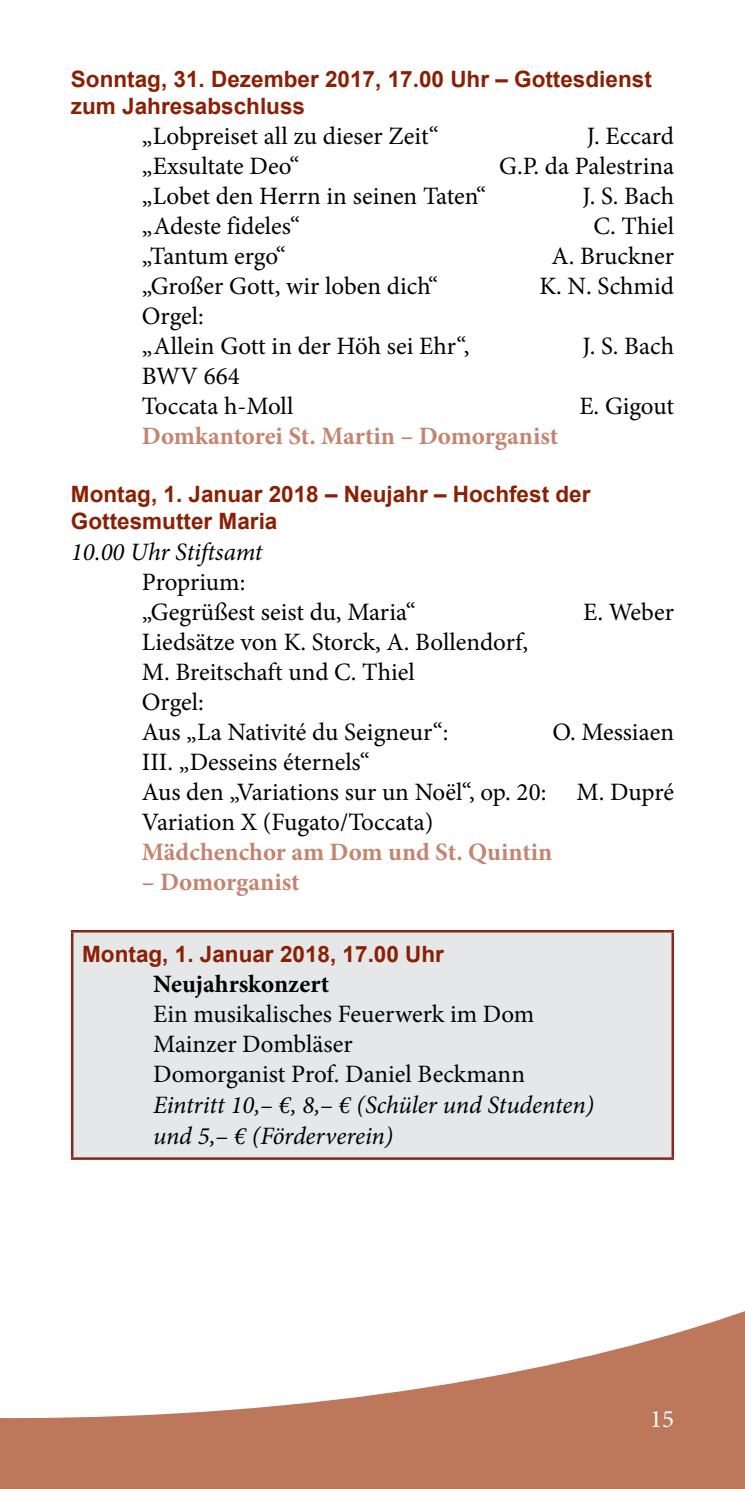
<style>
.page{position:relative;width:745px;height:1489px;background:#fff}
.page>*{position:absolute;margin:0;border:0;box-sizing:border-box;transform-origin:0 0}
.t1{font:25px/30px "Minion Pro";color:#000}
.t2{font:700 25px "Minion Pro";color:#c38570}
.t3{font:italic 25px "Minion Pro";letter-spacing:-.005em;color:#000}
.t4{font:700 25px "Minion Pro";color:#000}
.t5{font:25px "Minion Pro";color:#fff}
.t6{font:700 22.5px/27px "Arial";color:#8a1f03}
.s1{font-style:italic}
</style>
<div class="page">
<div style="left:0;top:1240px;width:744px;height:248px;background:#bd775b"></div>
<svg style="left:0;top:930px;width:744px;height:487px;fill:#fff"></svg>
<div style="left:72px;top:931px;width:600px;height:227px;background:#e6e7e8"></div>
<hr style="left:71px;top:932px;width:2px;height:225px;background:#87261a">
<hr style="left:71px;top:929px;width:602px;height:3px;background:#87261a">
<hr style="left:671px;top:932px;width:2px;height:225px;background:#87261a">
<hr style="left:71px;top:1157px;width:602px;height:2px;background:#87261a">
<p class="t6" style="left:71px;top:67px;width:582px">Sonntag, 31. Dezember 2017, 17.00 Uhr – Gottesdienst zum Jahresabschluss</p>
<p class="t1" style="left:142px;top:121px;width:298px">„Lobpreiset all zu dieser Zeit“</p>
<p class="t1" style="left:586px;top:121px;width:88px">J. Eccard</p>
<p class="t1" style="left:142px;top:151px;width:159px">„Exsultate Deo“</p>
<p class="t1" style="left:499px;top:151px;width:176px">G.P. da Palestrina</p>
<p class="t1" style="left:142px;top:181px;width:345px">„Lobet den Herrn in seinen Taten“</p>
<p class="t1" style="left:582px;top:181px;width:93px">J. S. Bach</p>
<p class="t1" style="left:142px;top:211px;width:160px">„Adeste fideles“</p>
<p class="t1" style="left:593px;top:211px;width:82px">C. Thiel</p>
<p class="t1" style="left:142px;top:241px;width:145px">„Tantum ergo“</p>
<p class="t1" style="left:551px;top:241px;width:124px">A. Bruckner</p>
<p class="t1" style="left:142px;top:271px;width:297px">„Großer Gott, wir loben dich“</p>
<p class="t1" style="left:539px;top:271px;width:136px">K. N. Schmid</p>
<p class="t1" style="left:142px;top:301px;width:329px">Orgel:<br>„Allein Gott in der Höh sei Ehr“,</p>
<p class="t1" style="left:582px;top:331px;width:93px">J. S. Bach</p>
<p class="t1" style="left:142px;top:361px;width:153px">BWV 664<br>Toccata h-Moll</p>
<p class="t1" style="left:579px;top:391px;width:96px">E. Gigout</p>
<p class="t2" style="left:142px;top:419px;width:417px">Domkantorei St. Martin – Domorganist</p>
<p class="t6" style="left:71px;top:481px;width:520px">Montag, 1. Januar 2018 – Neujahr – Hochfest der<br>Gottesmutter Maria</p>
<p class="t3" style="left:71px;top:534px;width:193px">10.00 Uhr Stiftsamt</p>
<p class="t1" style="left:142px;top:567px;width:275px">Proprium:<br>„Gegrüßest seist du, Maria“</p>
<p class="t1" style="left:582px;top:597px;width:92px">E. Weber</p>
<p class="t1" style="left:142px;top:627px;width:387px">Liedsätze von K. Storck, A. Bollendorf,<br>M. Breitschaft und C. Thiel<br>Orgel:<br>Aus „La Nativité du Seigneur“:</p>
<p class="t1" style="left:552px;top:717px;width:123px">O. Messiaen</p>
<p class="t1" style="left:142px;top:747px;width:533px">III. „Desseins éternels“<br>Aus den „Variations sur un Noël“, op. 20: M. Dupré<br>Variation X (Fugato/Toccata)</p>
<p class="t2" style="left:142px;top:834px;width:412px">Mädchenchor am Dom und St. Quintin</p>
<p class="t2" style="left:142px;top:864px;width:159px">– Domorganist</p>
<p class="t6" style="left:82px;top:941px;width:363px">Montag, 1. Januar 2018, 17.00 Uhr</p>
<p class="t4" style="left:153px;top:966px;width:177px">Neujahrskonzert</p>
<p class="t1" style="left:153px;top:998px;width:442px">Ein musikalisches Feuerwerk im Dom<br>Mainzer Dombläser<br>Domorganist Prof. Daniel Beckmann<br><span class="s1">Eintritt 10,</span>– <span class="s1">€, 8,</span>– <span class="s1">€ (Schüler und Studenten) und 5,</span>– <span class="s1">€ (Förderverein)</span></p>
<p class="t5" style="left:649px;top:1402px;width:26px">15</p>
</div>
